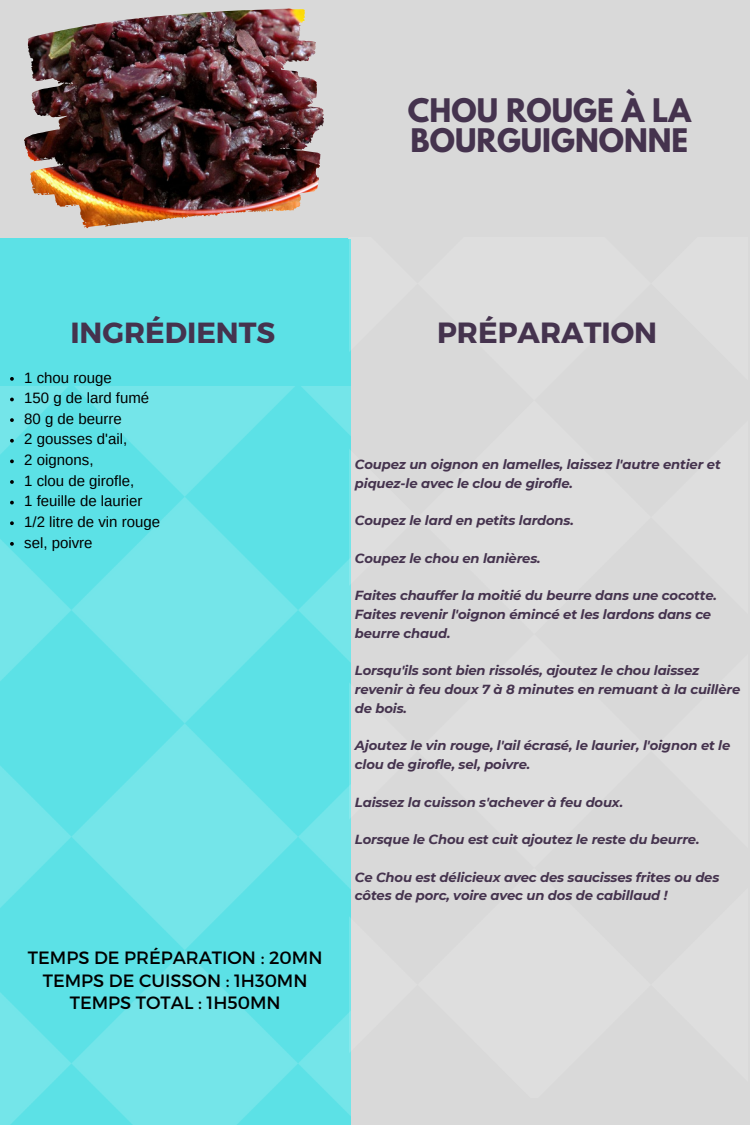
<style>
.page{position:relative;width:750px;height:1125px;background:#fff}
.page>*{position:absolute;margin:0;border:0;box-sizing:border-box;transform-origin:0 0}
.t1{font:700 29.25px "Montserrat";color:#45334e}
.t2{font:700 29.12px "Montserrat";color:#45334e}
.t3{font:700 28.75px/30px "League Spartan";color:#45334e}
.t4{font:17.88px/22.5px "Montserrat";color:#000;text-align:center}
.t5{font:15px/20.6px "Arimo";color:#000}
.t6{font:italic 700 13.12px/18.8px "Montserrat";letter-spacing:-.01em;color:#45334e}
</style>
<div class="page">
<img style="left:0;top:0;width:750px;height:1125px">
<div style="left:0;top:238px;width:351px;height:887px;background:#5ce1e6"></div>
<div style="left:348px;top:0;width:401px;height:238px;background:#d9d9d9"></div>
<img style="left:0;top:387px;width:350px;height:738px">
<div style="left:349px;top:238px;width:398px;height:859px;background:#d9d9d9"></div>
<img style="left:281px;top:21px;width:43px;height:95px">
<svg style="left:10px;top:377px;width:4px;height:4px"></svg>
<svg style="left:10px;top:398px;width:4px;height:3px"></svg>
<svg style="left:10px;top:418px;width:4px;height:4px"></svg>
<svg style="left:10px;top:439px;width:4px;height:4px"></svg>
<svg style="left:10px;top:459px;width:4px;height:4px"></svg>
<svg style="left:10px;top:480px;width:4px;height:4px"></svg>
<svg style="left:10px;top:501px;width:4px;height:3px"></svg>
<svg style="left:10px;top:521px;width:4px;height:4px"></svg>
<svg style="left:10px;top:542px;width:4px;height:4px"></svg>
<h3 class="t3" style="left:408px;top:100px;width:284px">CHOU ROUGE À LA<br>BOURGUIGNONNE</h3>
<h2 class="t2" style="left:70px;top:314px;width:207px">INGRÉDIENTS</h2>
<p class="t5" style="left:24px;top:367px;width:137px">1 chou rouge<br>150 g de lard fumé<br>80 g de beurre<br>2 gousses d'ail,<br>2 oignons,<br>1 clou de girofle,<br>1 feuille de laurier<br>1/2 litre de vin rouge sel, poivre</p>
<h3 class="t4" style="left:28px;top:946px;width:296px">TEMPS DE PRÉPARATION : 20MN<br>TEMPS DE CUISSON : 1H30MN<br>TEMPS TOTAL : 1H50MN</h3>
<h1 class="t1" style="left:437px;top:314px;width:222px">PRÉPARATION</h1>
<p class="t6" style="left:355px;top:455px;width:367px">Coupez un oignon en lamelles, laissez l'autre entier et piquez-le avec le clou de girofle.</p>
<p class="t6" style="left:355px;top:511px;width:220px">Coupez le lard en petits lardons.</p>
<p class="t6" style="left:355px;top:549px;width:187px">Coupez le chou en lanières.</p>
<p class="t6" style="left:355px;top:586px;width:363px">Faites chauffer la moitié du beurre dans une cocotte.<br>Faites revenir l'oignon émincé et les lardons dans ce beurre chaud.</p>
<p class="t6" style="left:355px;top:661px;width:387px">Lorsqu'ils sont bien rissolés, ajoutez le chou laissez revenir à feu doux 7 à 8 minutes en remuant à la cuillère de bois.</p>
<p class="t6" style="left:355px;top:736px;width:377px">Ajoutez le vin rouge, l'ail écrasé, le laurier, l'oignon et le clou de girofle, sel, poivre.</p>
<p class="t6" style="left:355px;top:792px;width:270px">Laissez la cuisson s'achever à feu doux.</p>
<p class="t6" style="left:355px;top:830px;width:346px">Lorsque le Chou est cuit ajoutez le reste du beurre.</p>
<p class="t6" style="left:355px;top:867px;width:366px">Ce Chou est délicieux avec des saucisses frites ou des côtes de porc, voire avec un dos de cabillaud !</p>
</div>
